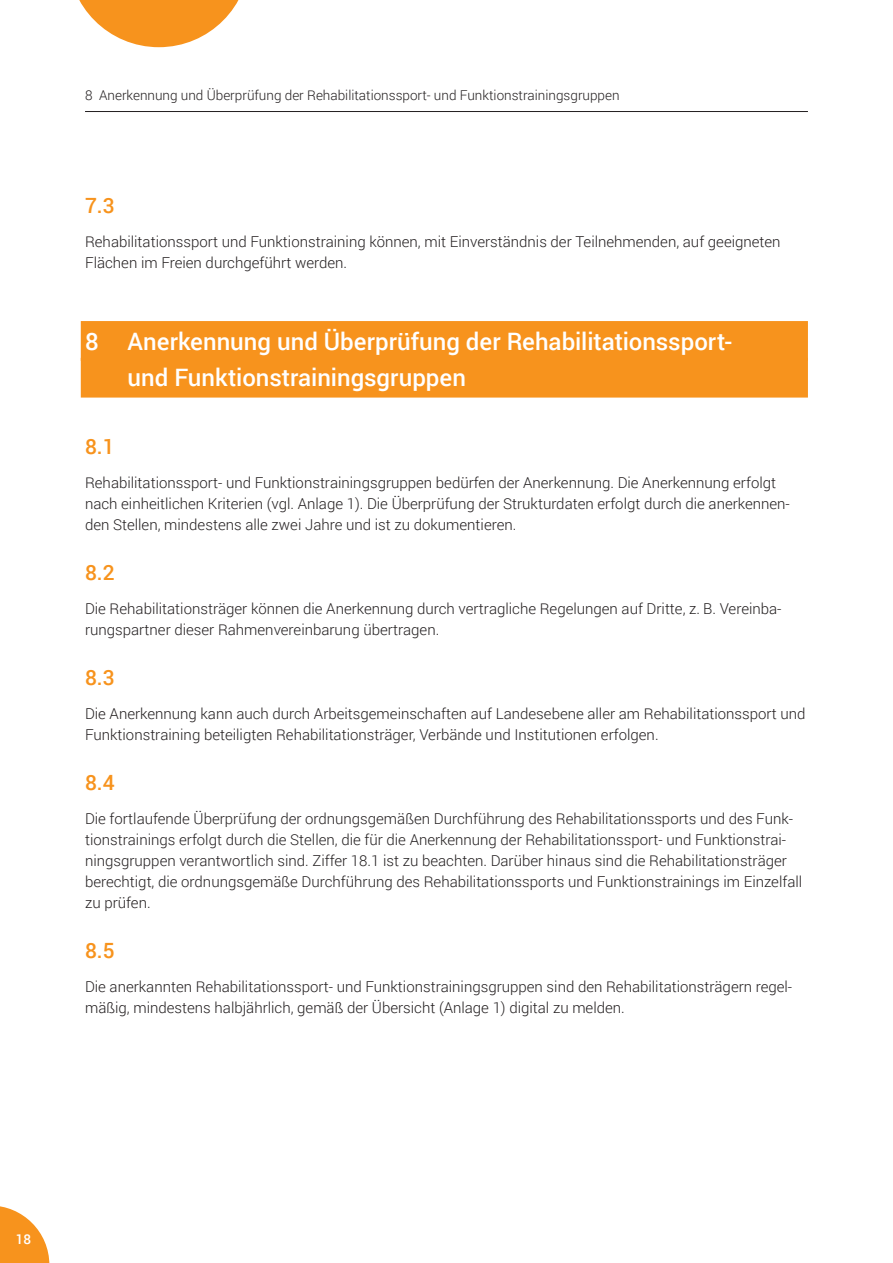
<style>
.page{position:relative;width:893px;height:1263px;background:#fff}
.page>*{position:absolute;margin:0;border:0;box-sizing:border-box;transform-origin:0 0}
.Head{font:500 24px "Roboto";color:#fff}
.Subhead2022_orange{font:500 21px "Roboto";color:#f7931d}
.Fließtext_10pt{font:300 15px/21px "Roboto";color:#231f20}
.Kopfzeile_11pt{font:300 13.5px "Roboto";color:#231f20}
.t1{font:500 13.5px "Roboto";color:#fff}
</style>
<div class="page">
<svg style="left:0;top:1206px;width:49px;height:57px"></svg>
<hr style="left:85px;top:111px;width:723px;height:1px;background:#231f20">
<div style="left:81px;top:321px;width:727px;height:40px;background:#f7931d"></div>
<div style="left:81px;top:358px;width:727px;height:40px;background:#f7931d"></div>
<svg style="left:79px;top:0;width:160px;height:47px"></svg>
<p class="Kopfzeile_11pt" style="left:85px;top:86px;width:536px">8 Anerkennung und Überprüfung der Rehabilitationssport- und Funktionstrainingsgruppen</p>
<p class="Subhead2022_orange" style="left:85px;top:191px;width:31px">7.3</p>
<p class="Fließtext_10pt" style="left:85px;top:230px;width:697px">Rehabilitationssport und Funktionstraining können, mit Einverständnis der Teilnehmenden, auf geeigneten<br>Flächen im Freien durchgeführt werden.</p>
<p class="Head" style="left:85px;top:324px;width:649px">8 Anerkennung und Überprüfung der Rehabilitationssport-</p>
<p class="Head" style="left:128px;top:361px;width:340px">und Funktionstrainingsgruppen</p>
<p class="Subhead2022_orange" style="left:85px;top:431px;width:31px">8.1</p>
<p class="Fließtext_10pt" style="left:85px;top:472px;width:706px">Rehabilitationssport- und Funktionstrainingsgruppen bedürfen der Anerkennung. Die Anerkennung erfolgt nach einheitlichen Kriterien (vgl. Anlage 1). Die Überprüfung der Strukturdaten erfolgt durch die anerkennen&shy;den Stellen, mindestens alle zwei Jahre und ist zu dokumentieren.</p>
<p class="Subhead2022_orange" style="left:85px;top:557px;width:31px">8.2</p>
<p class="Fließtext_10pt" style="left:85px;top:598px;width:698px">Die Rehabilitationsträger können die Anerkennung durch vertragliche Regelungen auf Dritte, z. B. Vereinba&shy;rungspartner dieser Rahmenvereinbarung übertragen.</p>
<p class="Subhead2022_orange" style="left:85px;top:662px;width:31px">8.3</p>
<p class="Fließtext_10pt" style="left:85px;top:703px;width:722px">Die Anerkennung kann auch durch Arbeitsgemeinschaften auf Landesebene aller am Rehabilitationssport und<br>Funktionstraining beteiligten Rehabilitationsträger, Verbände und Institutionen erfolgen.</p>
<p class="Subhead2022_orange" style="left:85px;top:767px;width:31px">8.4</p>
<p class="Fließtext_10pt" style="left:85px;top:808px;width:719px">Die fortlaufende Überprüfung der ordnungsgemäßen Durchführung des Rehabilitationssports und des Funk&shy;tionstrainings erfolgt durch die Stellen, die für die Anerkennung der Rehabilitationssport- und Funktionstrai&shy;ningsgruppen verantwortlich sind. Ziffer 18.1 ist zu beachten. Darüber hinaus sind die Rehabilitationsträger berechtigt, die ordnungsgemäße Durchführung des Rehabilitationssports und Funktionstrainings im Einzelfall zu prüfen.</p>
<p class="Subhead2022_orange" style="left:85px;top:935px;width:31px">8.5</p>
<p class="Fließtext_10pt" style="left:85px;top:976px;width:709px">Die anerkannten Rehabilitationssport- und Funktionstrainingsgruppen sind den Rehabilitationsträgern regel&shy;mäßig, mindestens halbjährlich, gemäß der Übersicht (Anlage 1) digital zu melden.</p>
<p class="t1" style="left:16px;top:1230px;width:17px">18</p>
</div>
